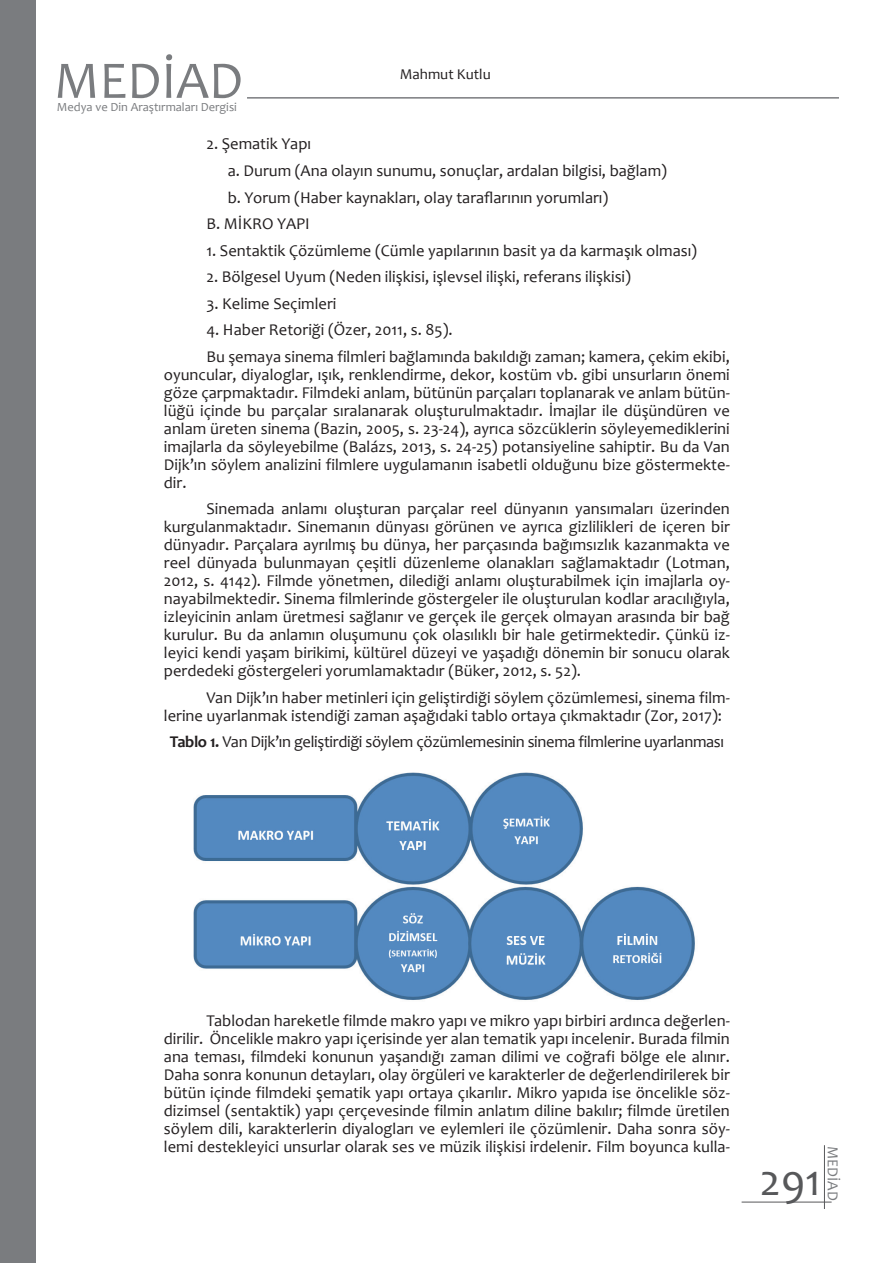
<style>
.page{position:relative;width:893px;height:1263px;background:#fff}
.page>*{position:absolute;margin:0;border:0;box-sizing:border-box;transform-origin:0 0}
.t1{font:53.25px "Candara";color:#7a7c7f}
.t2{font:45px "Candara";color:#57585a}
.t3{font:16.5px/18px "Candara";color:#231f20;text-align:justify}
.t4{font:16.5px "Candara";letter-spacing:-.02em;color:#231f20}
.t5{font:15.45px "Candara";color:#7a7c7f}
.t6{font:15px "Candara";color:#231f20}
.t7{font:12.45px "Candara";color:#7a7c7f}
.s1{font-weight:700}
</style>
<div class="page">
<hr style="left:824px;top:1145px;width:1px;height:64px;background:#57585a">
<hr style="left:742px;top:1202px;width:90px;height:1px;background:#57585a">
<hr style="left:247px;top:97px;width:592px;height:2px;background:#7a7c7f">
<div style="left:0;top:0;width:35px;height:1263px;background:#7a7c7f"></div>
<img style="left:193px;top:772px;width:502px;height:228px">
<h1 class="t1" style="left:54px;top:47px;width:191px">MEDİAD</h1>
<p class="t7" style="left:57px;top:99px;width:181px">Medya ve Din Araştırmaları Dergisi</p>
<p class="t6" style="left:400px;top:65px;width:93px">Mahmut Kutlu</p>
<p class="t3" style="left:206px;top:135px;width:106px">2. Şematik Yapı</p>
<p class="t3" style="left:228px;top:161px;width:441px">a. Durum (Ana olayın sunumu, sonuçlar, ardalan bilgisi, bağlam)</p>
<p class="t3" style="left:228px;top:188px;width:382px">b. Yorum (Haber kaynakları, olay taraflarının yorumları)</p>
<p class="t3" style="left:206px;top:214px;width:105px">B. MİKRO YAPI</p>
<p class="t3" style="left:206px;top:241px;width:492px">1. Sentaktik Çözümleme (Cümle yapılarının basit ya da karmaşık olması)</p>
<p class="t3" style="left:206px;top:267px;width:426px">2. Bölgesel Uyum (Neden ilişkisi, işlevsel ilişki, referans ilişkisi)</p>
<p class="t3" style="left:206px;top:294px;width:132px">3. Kelime Seçimleri</p>
<p class="t3" style="left:206px;top:316px;width:525px;line-height:26.5px">4. Haber Retoriği (Özer, 2011, s. 85).<br>Bu şemaya sinema filmleri bağlamında bakıldığı zaman; kamera, çekim ekibi,</p>
<p class="t3" style="left:164px;top:365px;width:567px">oyuncular, diyaloglar, ışık, renklendirme, dekor, kostüm vb. gibi unsurların önemi göze çarpmaktadır. Filmdeki anlam, bütünün parçaları toplanarak ve anlam bütün&shy;lüğü içinde bu parçalar sıralanarak oluşturulmaktadır. İmajlar ile düşündüren ve anlam üreten sinema (Bazin, 2005, s. 23-24), ayrıca sözcüklerin söyleyemediklerini imajlarla da söyleyebilme (Balázs, 2013, s. 24-25) potansiyeline sahiptir. Bu da Van Dijk’ın söylem analizini filmlere uygulamanın isabetli olduğunu bize göstermekte&shy;dir.</p>
<p class="t3" style="left:164px;top:499px;width:567px;text-indent:43px">Sinemada anlamı oluşturan parçalar reel dünyanın yansımaları üzerinden kurgulanmaktadır. Sinemanın dünyası görünen ve ayrıca gizlilikleri de içeren bir dünyadır. Parçalara ayrılmış bu dünya, her parçasında bağımsızlık kazanmakta ve reel dünyada bulunmayan çeşitli düzenleme olanakları sağlamaktadır (Lotman, 2012, s. 4142). Filmde yönetmen, dilediği anlamı oluşturabilmek için imajlarla oy&shy;nayabilmektedir. Sinema filmlerinde göstergeler ile oluşturulan kodlar aracılığıyla, izleyicinin anlam üretmesi sağlanır ve gerçek ile gerçek olmayan arasında bir bağ kurulur. Bu da anlamın oluşumunu çok olasılıklı bir hale getirmektedir. Çünkü iz&shy;leyici kendi yaşam birikimi, kültürel düzeyi ve yaşadığı dönemin bir sonucu olarak perdedeki göstergeleri yorumlamaktadır (Büker, 2012, s. 52).</p>
<p class="t3" style="left:164px;top:688px;width:567px;text-indent:43px">Van Dijk’ın haber metinleri için geliştirdiği söylem çözümlemesi, sinema film&shy;lerine uyarlanmak istendiği zaman aşağıdaki tablo ortaya çıkmaktadır (Zor, 2017):</p>
<p class="t4" style="left:170px;top:731px;width:556px"><span class="s1">Tablo 1.</span> Van Dijk’ın geliştirdiği söylem çözümlemesinin sinema filmlerine uyarlanması</p>
<p class="t3" style="left:164px;top:1011px;width:567px;text-indent:43px">Tablodan hareketle filmde makro yapı ve mikro yapı birbiri ardınca değerlen&shy;dirilir. Öncelikle makro yapı içerisinde yer alan tematik yapı incelenir. Burada filmin ana teması, filmdeki konunun yaşandığı zaman dilimi ve coğrafi bölge ele alınır.<br>Daha sonra konunun detayları, olay örgüleri ve karakterler de değerlendirilerek bir bütün içinde filmdeki şematik yapı ortaya çıkarılır. Mikro yapıda ise öncelikle söz&shy;dizimsel (sentaktik) yapı çerçevesinde filmin anlatım diline bakılır; filmde üretilen söylem dili, karakterlerin diyalogları ve eylemleri ile çözümlenir. Daha sonra söy&shy;lemi destekleyici unsurlar olarak ses ve müzik ilişkisi irdelenir. Film boyunca kulla-</p>
<h2 class="t2" style="left:760px;top:1152px;width:63px">291</h2>
<p class="t5" style="left:842px;top:1146px;width:56px;rotate:90deg">MEDİAD</p>
</div>
